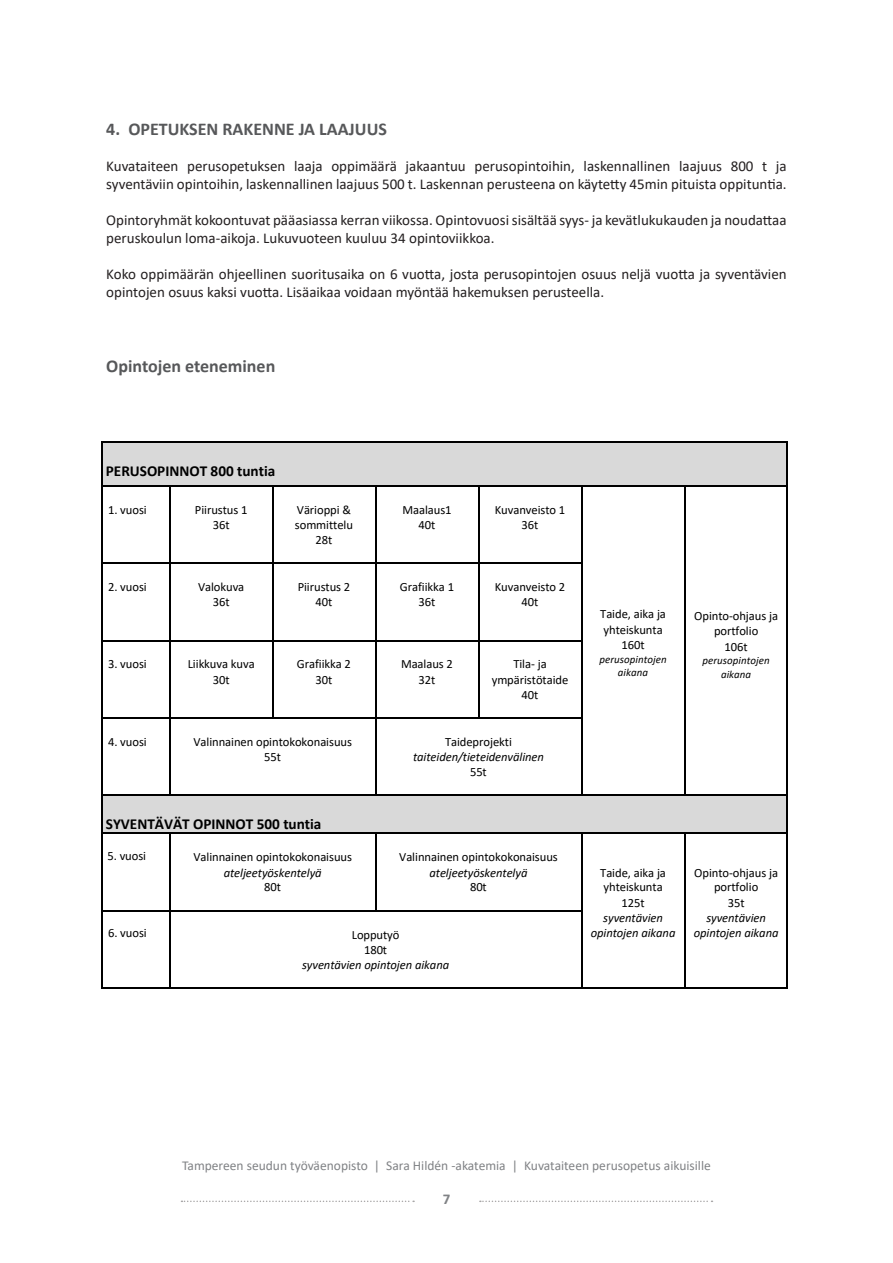
<style>
.page{position:relative;width:893px;height:1263px;background:#fff}
.page>*{position:absolute;margin:0;border:0;box-sizing:border-box;transform-origin:0 0}
.Valiotsikko{font:700 18px "Calibri";color:#57585a}
.t1{font:700 15.3px "Calibri";color:#000}
.Leipateksti{font:15px/18px "Calibri";color:#231f20}
.Valiotsikko-2{font:700 15px "Calibri";color:#808285}
.t2{font:13.5px "Calibri";color:#808285}
.t3{font:12.6px/15.1px "Calibri";letter-spacing:-.005em;color:#000;text-align:center}
.t4{font:italic 12.6px/15.1px "Calibri";letter-spacing:-.005em;color:#000;text-align:center}
.t5{font:italic 10.95px/13.6px "Calibri";letter-spacing:.005em;color:#000;text-align:center}
.s1{font-style:normal}
.s2{font-style:italic}
</style>
<div class="page">
<svg style="left:480px;top:1200px;width:232px;height:2px"></svg>
<svg style="left:181px;top:1200px;width:233px;height:2px"></svg>
<div style="left:102px;top:443px;width:685px;height:42px;background:#d9d9d9"></div>
<hr style="left:102px;top:441px;width:685px;height:1px;background:#000">
<hr style="left:101px;top:442px;width:1px;height:43px;background:#000">
<hr style="left:787px;top:442px;width:1px;height:43px;background:#000">
<hr style="left:102px;top:485px;width:67px;height:2px;background:#000">
<hr style="left:170px;top:485px;width:102px;height:2px;background:#000">
<hr style="left:273px;top:485px;width:102px;height:2px;background:#000">
<hr style="left:376px;top:485px;width:102px;height:2px;background:#000">
<hr style="left:479px;top:485px;width:102px;height:2px;background:#000">
<hr style="left:582px;top:485px;width:102px;height:2px;background:#000">
<hr style="left:685px;top:485px;width:102px;height:2px;background:#000">
<hr style="left:101px;top:487px;width:1px;height:76px;background:#000">
<hr style="left:169px;top:487px;width:1px;height:76px;background:#000">
<hr style="left:272px;top:487px;width:1px;height:76px;background:#000">
<hr style="left:375px;top:487px;width:1px;height:76px;background:#000">
<hr style="left:478px;top:487px;width:1px;height:76px;background:#000">
<hr style="left:581px;top:487px;width:1px;height:76px;background:#000">
<hr style="left:684px;top:487px;width:1px;height:76px;background:#000">
<hr style="left:787px;top:487px;width:1px;height:76px;background:#000">
<hr style="left:102px;top:563px;width:67px;height:1px;background:#000">
<hr style="left:170px;top:563px;width:102px;height:1px;background:#000">
<hr style="left:273px;top:563px;width:102px;height:1px;background:#000">
<hr style="left:376px;top:563px;width:102px;height:1px;background:#000">
<hr style="left:479px;top:563px;width:102px;height:1px;background:#000">
<hr style="left:101px;top:564px;width:1px;height:76px;background:#000">
<hr style="left:169px;top:564px;width:1px;height:76px;background:#000">
<hr style="left:272px;top:564px;width:1px;height:76px;background:#000">
<hr style="left:375px;top:564px;width:1px;height:76px;background:#000">
<hr style="left:478px;top:564px;width:1px;height:76px;background:#000">
<hr style="left:581px;top:564px;width:1px;height:76px;background:#000">
<hr style="left:684px;top:564px;width:1px;height:76px;background:#000">
<hr style="left:787px;top:564px;width:1px;height:76px;background:#000">
<hr style="left:102px;top:640px;width:67px;height:1px;background:#000">
<hr style="left:170px;top:640px;width:102px;height:1px;background:#000">
<hr style="left:273px;top:640px;width:102px;height:1px;background:#000">
<hr style="left:376px;top:640px;width:102px;height:1px;background:#000">
<hr style="left:479px;top:640px;width:102px;height:1px;background:#000">
<hr style="left:101px;top:641px;width:1px;height:76px;background:#000">
<hr style="left:169px;top:641px;width:1px;height:76px;background:#000">
<hr style="left:272px;top:641px;width:1px;height:76px;background:#000">
<hr style="left:375px;top:641px;width:1px;height:76px;background:#000">
<hr style="left:478px;top:641px;width:1px;height:76px;background:#000">
<hr style="left:581px;top:641px;width:1px;height:76px;background:#000">
<hr style="left:684px;top:641px;width:1px;height:76px;background:#000">
<hr style="left:787px;top:641px;width:1px;height:76px;background:#000">
<hr style="left:102px;top:717px;width:67px;height:1px;background:#000">
<hr style="left:170px;top:717px;width:102px;height:1px;background:#000">
<hr style="left:273px;top:717px;width:102px;height:1px;background:#000">
<hr style="left:376px;top:717px;width:102px;height:1px;background:#000">
<hr style="left:479px;top:717px;width:102px;height:1px;background:#000">
<hr style="left:101px;top:718px;width:1px;height:76px;background:#000">
<hr style="left:169px;top:718px;width:1px;height:76px;background:#000">
<hr style="left:375px;top:718px;width:1px;height:76px;background:#000">
<hr style="left:581px;top:718px;width:1px;height:76px;background:#000">
<hr style="left:684px;top:718px;width:1px;height:76px;background:#000">
<hr style="left:787px;top:718px;width:1px;height:76px;background:#000">
<div style="left:102px;top:796px;width:685px;height:18px;background:#d9d9d9"></div>
<div style="left:102px;top:814px;width:685px;height:19px;background:#d9d9d9"></div>
<hr style="left:102px;top:794px;width:67px;height:2px;background:#000">
<hr style="left:170px;top:794px;width:205px;height:2px;background:#000">
<hr style="left:376px;top:794px;width:205px;height:2px;background:#000">
<hr style="left:582px;top:794px;width:102px;height:2px;background:#000">
<hr style="left:685px;top:794px;width:102px;height:2px;background:#000">
<hr style="left:101px;top:796px;width:1px;height:37px;background:#000">
<hr style="left:787px;top:796px;width:1px;height:37px;background:#000">
<hr style="left:102px;top:833px;width:67px;height:1px;background:#000">
<hr style="left:170px;top:833px;width:205px;height:1px;background:#000">
<hr style="left:376px;top:833px;width:205px;height:1px;background:#000">
<hr style="left:582px;top:833px;width:102px;height:1px;background:#000">
<hr style="left:685px;top:833px;width:102px;height:1px;background:#000">
<hr style="left:101px;top:834px;width:1px;height:76px;background:#000">
<hr style="left:169px;top:834px;width:1px;height:76px;background:#000">
<hr style="left:375px;top:834px;width:1px;height:76px;background:#000">
<hr style="left:581px;top:834px;width:1px;height:76px;background:#000">
<hr style="left:684px;top:834px;width:1px;height:76px;background:#000">
<hr style="left:787px;top:834px;width:1px;height:76px;background:#000">
<hr style="left:102px;top:910px;width:67px;height:1px;background:#000">
<hr style="left:170px;top:910px;width:205px;height:1px;background:#000">
<hr style="left:376px;top:910px;width:205px;height:1px;background:#000">
<hr style="left:101px;top:911px;width:1px;height:76px;background:#000">
<hr style="left:102px;top:987px;width:67px;height:1px;background:#000">
<hr style="left:169px;top:911px;width:1px;height:76px;background:#000">
<hr style="left:170px;top:987px;width:411px;height:1px;background:#000">
<hr style="left:581px;top:911px;width:1px;height:76px;background:#000">
<hr style="left:582px;top:987px;width:102px;height:1px;background:#000">
<hr style="left:684px;top:911px;width:1px;height:76px;background:#000">
<hr style="left:685px;top:987px;width:102px;height:1px;background:#000">
<hr style="left:787px;top:911px;width:1px;height:76px;background:#000">
<p class="Valiotsikko" style="left:106px;top:116px;width:282px">4. OPETUKSEN RAKENNE JA LAAJUUS</p>
<p class="Leipateksti" style="left:106px;top:156px;width:682px">Kuvataiteen perusopetuksen laaja oppimäärä jakaantuu perusopintoihin, laskennallinen laajuus 800 t ja syventäviin opintoihin, laskennallinen laajuus 500 t. Laskennan perusteena on käytetty 45min pituista oppituntia.</p>
<p class="Leipateksti" style="left:106px;top:210px;width:682px">Opintoryhmät kokoontuvat pääasiassa kerran viikossa. Opintovuosi sisältää syys- ja kevätlukukauden ja noudattaa peruskoulun loma-aikoja. Lukuvuoteen kuuluu 34 opintoviikkoa.</p>
<p class="Leipateksti" style="left:106px;top:264px;width:682px">Koko oppimäärän ohjeellinen suoritusaika on 6 vuotta, josta perusopintojen osuus neljä vuotta ja syventävien opintojen osuus kaksi vuotta. Lisäaikaa voidaan myöntää hakemuksen perusteella.</p>
<p class="Valiotsikko" style="left:106px;top:354px;width:171px">Opintojen eteneminen</p>
<p class="t1" style="left:106px;top:460px;width:171px">PERUSOPINNOT 800 tuntia</p>
<p class="t3" style="left:108px;top:502px;width:40px">1. vuosi</p>
<p class="t3" style="left:195px;top:502px;width:54px">Piirustus 1<br>36t</p>
<p class="t3" style="left:295px;top:502px;width:60px">Värioppi &amp; sommittelu<br>28t</p>
<p class="t3" style="left:402px;top:502px;width:51px">Maalaus1<br>40t</p>
<p class="t3" style="left:495px;top:502px;width:72px">Kuvanveisto 1<br>36t</p>
<p class="t3" style="left:108px;top:579px;width:40px">2. vuosi</p>
<p class="t3" style="left:198px;top:579px;width:48px">Valokuva<br>36t</p>
<p class="t3" style="left:298px;top:579px;width:54px">Piirustus 2<br>40t</p>
<p class="t3" style="left:400px;top:579px;width:56px">Grafiikka 1<br>36t</p>
<p class="t3" style="left:495px;top:579px;width:72px">Kuvanveisto 2<br>40t</p>
<p class="t3" style="left:108px;top:656px;width:40px">3. vuosi</p>
<p class="t3" style="left:188px;top:656px;width:68px">Liikkuva kuva<br>30t</p>
<p class="t3" style="left:297px;top:656px;width:56px">Grafiikka 2<br>30t</p>
<p class="t3" style="left:401px;top:656px;width:53px">Maalaus 2<br>32t</p>
<p class="t3" style="left:492px;top:656px;width:78px">Tila- ja ympäristötaide<br>40t</p>
<p class="t3" style="left:108px;top:734px;width:40px">4. vuosi</p>
<p class="t3" style="left:194px;top:733px;width:160px">Valinnainen opintokokonaisuus<br>55t</p>
<p class="t4" style="left:413px;top:733px;width:133px"><span class="s1">Taideprojekti </span>taiteiden/tieteidenvälinen<br><span class="s1">55t</span></p>
<p class="t1" style="left:106px;top:813px;width:217px">SYVENTÄVÄT OPINNOT 500 tuntia</p>
<p class="t3" style="left:107px;top:847px;width:40px">5. vuosi</p>
<p class="t3" style="left:194px;top:849px;width:160px">Valinnainen opintokokonaisuus <span class="s2">ateljeetyöskentelyä<br></span>80t</p>
<p class="t3" style="left:399px;top:849px;width:160px">Valinnainen opintokokonaisuus <span class="s2">ateljeetyöskentelyä<br></span>80t</p>
<p class="t3" style="left:108px;top:925px;width:40px">6. vuosi</p>
<p class="t4" style="left:302px;top:926px;width:149px"><span class="s1">Lopputyö<br>180t<br></span>syventävien opintojen aikana</p>
<p class="t3" style="left:600px;top:606px;width:67px">Taide, aika ja yhteiskunta<br>160t</p>
<p class="t5" style="left:599px;top:651px;width:69px">perusopintojen aikana</p>
<p class="t3" style="left:694px;top:608px;width:85px">Opinto-ohjaus ja portfolio<br>106t</p>
<p class="t5" style="left:702px;top:653px;width:69px">perusopintojen aikana</p>
<p class="t3" style="left:591px;top:864px;width:86px">Taide, aika ja yhteiskunta<br>125t <span class="s2">syventävien opintojen aikana</span></p>
<p class="t3" style="left:694px;top:864px;width:86px">Opinto-ohjaus ja portfolio<br>35t<br><span class="s2">syventävien opintojen aikana</span></p>
<p class="t2" style="left:182px;top:1156px;width:530px">Tampereen seudun työväenopisto | Sara Hildén -akatemia | Kuvataiteen perusopetus aikuisille</p>
<p class="Valiotsikko-2" style="left:443px;top:1189px;width:9px">7</p>
</div>
